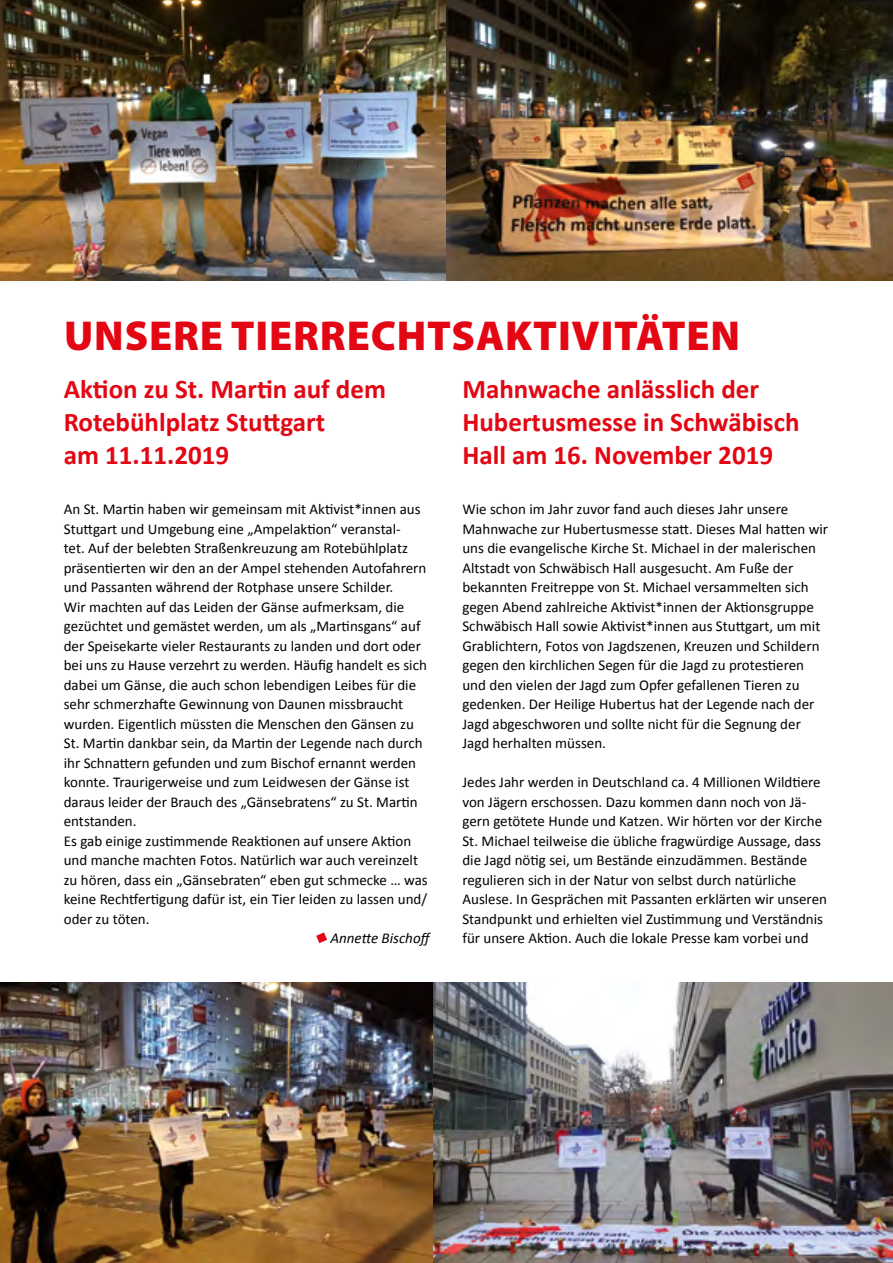
<style>
.page{position:relative;width:893px;height:1263px;background:#fff}
.page>*{position:absolute;margin:0;border:0;box-sizing:border-box;transform-origin:0 0}
.t1{font:900 42px "Myriad Pro";letter-spacing:.02em;color:#e30613}
.t2{font:700 27px/33px "Calibri";color:#e30613}
.t3{font:15px/19.5px "Calibri";color:#000}
.t4{font:italic 15px "Calibri";color:#000}
</style>
<div class="page">
<svg style="left:316px;top:932px;width:11px;height:11px"></svg>
<img style="left:0;top:0;width:893px;height:280px">
<img style="left:0;top:982px;width:434px;height:281px">
<img style="left:434px;top:982px;width:459px;height:281px">
<h1 class="t1" style="left:64px;top:307px;width:677px">UNSERE TIERRECHTSAKTIVITÄTEN</h1>
<h2 class="t2" style="left:64px;top:371px;width:324px">Aktion zu St. Martin auf dem<br>Rotebühlplatz Stuttgart<br>am 11.11.2019</h2>
<p class="t3" style="left:462px;top:499px;width:367px">Wie schon im Jahr zuvor fand auch dieses Jahr unsere Mahnwache zur Hubertusmesse statt. Dieses Mal hatten wir uns die evangelische Kirche St. Michael in der malerischen Altstadt von Schwäbisch Hall ausgesucht. Am Fuße der bekannten Freitreppe von St. Michael versammelten sich gegen Abend zahlreiche Aktivist*innen der Aktionsgruppe Schwäbisch Hall sowie Aktivist*innen aus Stuttgart, um mit Grablichtern, Fotos von Jagdszenen, Kreuzen und Schildern gegen den kirchlichen Segen für die Jagd zu protestieren und den vielen der Jagd zum Opfer gefallenen Tieren zu gedenken. Der Heilige Hubertus hat der Legende nach der Jagd abgeschworen und sollte nicht für die Segnung der Jagd herhalten müssen.</p>
<p class="t3" style="left:462px;top:772px;width:366px">Jedes Jahr werden in Deutschland ca. 4 Millionen Wildtiere von Jägern erschossen. Dazu kommen dann noch von Jä&shy;gern getötete Hunde und Katzen. Wir hörten vor der Kirche St. Michael teilweise die übliche fragwürdige Aussage, dass die Jagd nötig sei, um Bestände einzudämmen. Bestände regulieren sich in der Natur von selbst durch natürliche Auslese. In Gesprächen mit Passanten erklärten wir unseren Standpunkt und erhielten viel Zustimmung und Verständnis für unsere Aktion. Auch die lokale Presse kam vorbei und</p>
<h2 class="t2" style="left:462px;top:371px;width:339px">Mahnwache anlässlich der<br>Hubertusmesse in Schwäbisch<br>Hall am 16. November 2019</h2>
<p class="t3" style="left:64px;top:499px;width:366px">An St. Martin haben wir gemeinsam mit Aktivist*innen aus Stuttgart und Umgebung eine „Ampelaktion“ veranstal-<br>tet. Auf der belebten Straßenkreuzung am Rotebühlplatz präsentierten wir den an der Ampel stehenden Autofahrern und Passanten während der Rotphase unsere Schilder.<br>Wir machten auf das Leiden der Gänse aufmerksam, die gezüchtet und gemästet werden, um als „Martinsgans“ auf der Speisekarte vieler Restaurants zu landen und dort oder bei uns zu Hause verzehrt zu werden. Häufig handelt es sich dabei um Gänse, die auch schon lebendigen Leibes für die sehr schmerzhafte Gewinnung von Daunen missbraucht wurden. Eigentlich müssten die Menschen den Gänsen zu St. Martin dankbar sein, da Martin der Legende nach durch ihr Schnattern gefunden und zum Bischof ernannt werden konnte. Traurigerweise und zum Leidwesen der Gänse ist daraus leider der Brauch des „Gänsebratens“ zu St. Martin entstanden.<br>Es gab einige zustimmende Reaktionen auf unsere Aktion und manche machten Fotos. Natürlich war auch vereinzelt zu hören, dass ein „Gänsebraten“ eben gut schmecke … was keine Rechtfertigung dafür ist, ein Tier leiden zu lassen und/ oder zu töten.</p>
<p class="t4" style="left:331px;top:929px;width:103px">Annette Bischoff</p>
</div>
